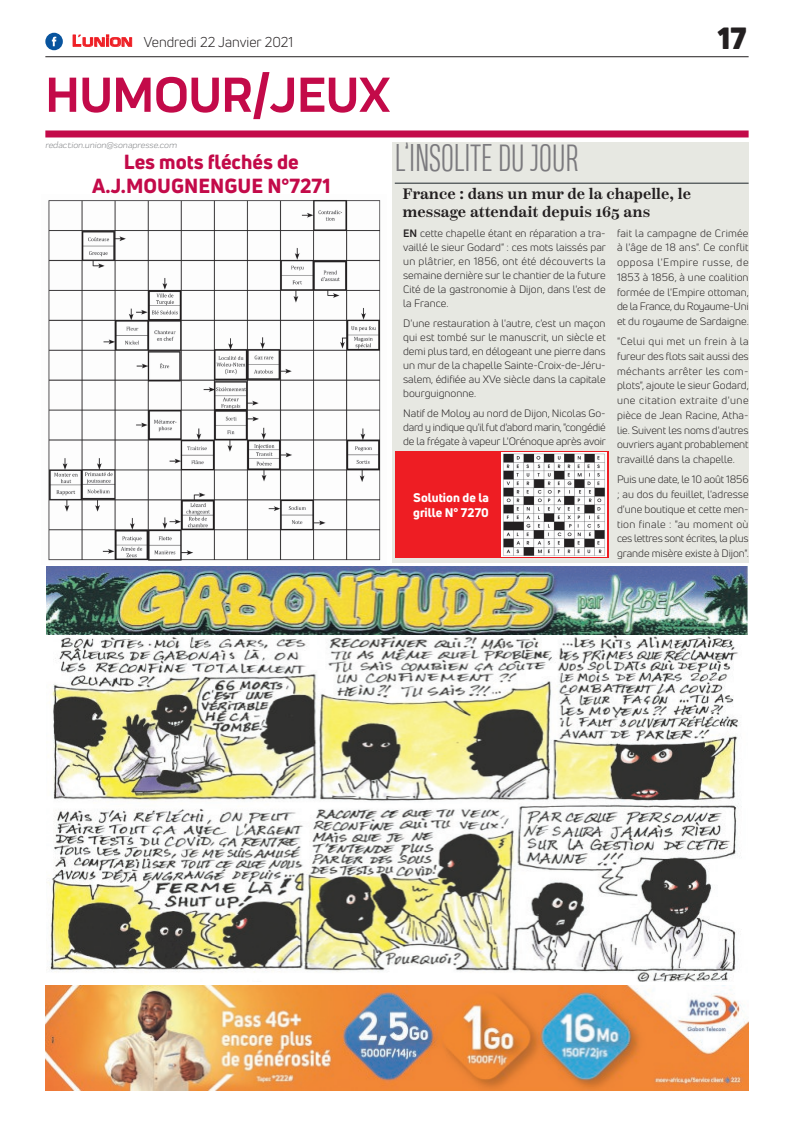
<style>
.page{position:relative;width:794px;height:1129px;background:#fff}
.page>*{position:absolute;margin:0;border:0;box-sizing:border-box;transform-origin:0 0}
.t1{font:700 51px "Praktika";color:#c30a49}
.t2{font:300 36px "Heading Compressed Pro";color:#7b7a7e}
.t3{font:900 30px "Uni Neue";color:#231f20}
.t4{font:800 20px/24px "Uni Neue";color:#c30a49;text-align:center}
.t5{font:600 15px/18px "Scotch Text";color:#231f20}
.t6{font:14px "Uni Neue";color:#231f20}
.t7{font:800 12.3px/14.8px "Uni Neue";color:#fff}
.t8{font:10.5px/14.7px "Uni Neue";letter-spacing:-.005em;color:#231f20;text-align:justify;scale:1.04 1}
.t9{font:italic 9px "Praktika";color:#818386}
.s1{font-family:"Eurostile";font-weight:600;font-size:15px;color:#ee1d23}
.s2{font-family:"Eurostile";font-weight:600;font-size:11.4px;color:#ee1d23}
.s3{font-weight:700}
</style>
<div class="page">
<div style="left:392px;top:142px;width:356px;height:420px;background:#e7e8e2"></div>
<hr style="left:45px;top:56px;width:703px;height:1px;background:#231f20">
<div style="left:45px;top:130px;width:703px;height:7px;background:#c30a49"></div>
<img style="left:48px;top:200px;width:333px;height:361px">
<div style="left:395px;top:451px;width:213px;height:106px;background:#ee1d23"></div>
<img style="left:502px;top:452px;width:104px;height:104px">
<hr style="left:395px;top:183px;width:353px;height:1px;background:#1f272b">
<img style="left:46px;top:634px;width:701px;height:347px">
<img style="left:46px;top:566px;width:701px;height:68px">
<svg style="left:72px;top:34px;width:60px;height:13px"></svg>
<div style="left:45px;top:33px;width:18px;height:17px;background:#08549e;border-radius:50%"></div>
<svg style="left:52px;top:37px;width:4px;height:9px"></svg>
<img style="left:45px;top:985px;width:703px;height:105px">
<h3 class="t6" style="left:72px;top:33px;width:223px"><span class="s1">L</span><span class="s2">UNION</span> Vendredi 22 Janvier 2021</h3>
<h3 class="t3" style="left:717px;top:17px;width:30px">17</h3>
<h1 class="t1" style="left:45px;top:54px;width:347px">HUMOUR/JEUX</h1>
<p class="t9" style="left:45px;top:139px;width:133px">redaction.union@sonapresse.com</p>
<h3 class="t4" style="left:92px;top:149px;width:240px">Les mots fléchés de<br>A.J.MOUGNENGUE N°7271</h3>
<h2 class="t2" style="left:395px;top:137px;width:185px">L’INSOLITE DU JOUR</h2>
<h3 class="t5" style="left:402px;top:185px;width:290px">France : dans un mur de la chapelle, le message attendait depuis 165 ans</h3>
<p class="t8" style="left:403px;top:226px;width:196px;line-height:14px"><span class="s3">EN</span> cette chapelle étant en réparation a tra&shy;vaillé le sieur Godard" : ces mots laissés par un plâtrier, en 1856, ont été découverts la semaine dernière sur le chantier de la future Cité de la gastronomie à Dijon, dans l'est de la France.</p>
<p class="t8" style="left:403px;top:316px;width:196px;line-height:14px">D'une restauration à l'autre, c'est un maçon qui est tombé sur le manuscrit, un siècle et demi plus tard, en délogeant une pierre dans un mur de la chapelle Sainte-Croix-de-Jéru&shy;salem, édifiée au XVe siècle dans la capitale bourguignonne.</p>
<p class="t8" style="left:403px;top:406px;width:196px;line-height:14px">Natif de Moloy au nord de Dijon, Nicolas Go&shy;dard y indique qu'il fut d'abord marin, "congédié de la frégate à vapeur L'Orénoque après avoir</p>
<p class="t8" style="left:617px;top:225px;width:128px">fait la campagne de Crimée à l'âge de 18 ans". Ce conflit opposa l'Empire russe, de 1853 à 1856, à une coalition formée de l'Empire ottoman, de la France, du Royaume-Uni et du royaume de Sardaigne.</p>
<p class="t8" style="left:617px;top:334px;width:128px">"Celui qui met un frein à la fureur des flots sait aussi des méchants arrêter les com&shy;plots", ajoute le sieur Godard, une citation extraite d'une pièce de Jean Racine, Atha&shy;lie. Suivent les noms d'autres ouvriers ayant probablement travaillé dans la chapelle.</p>
<p class="t8" style="left:617px;top:472px;width:128px">Puis une date, le 10 août 1856 ; au dos du feuillet, l'adresse d'une boutique et cette men&shy;tion finale : "au moment où ces lettres sont écrites, la plus grande misère existe à Dijon".</p>
<p class="t7" style="left:413px;top:489px;width:77px">Solution de la grille N° 7270</p>
</div>
